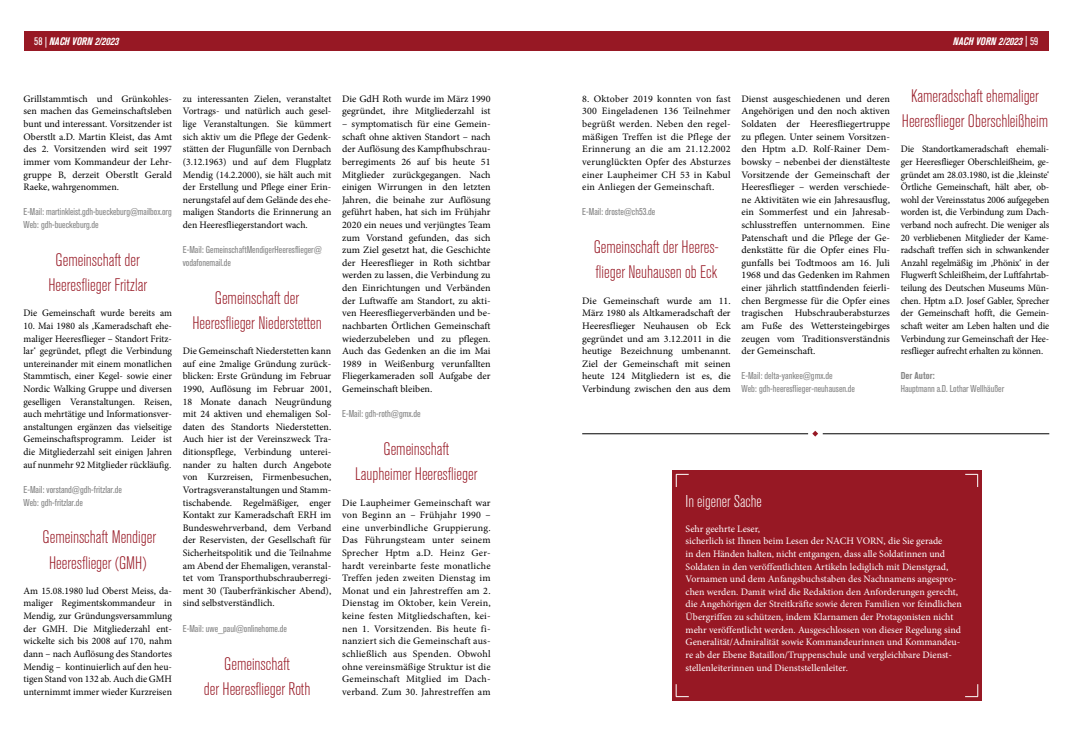
<style>
.page{position:relative;width:1072px;height:755px;background:#fff}
.page>*{position:absolute;margin:0;border:0;box-sizing:border-box;transform-origin:0 0}
.t1{font:300 condensed 18px/25.2px "Akzidenz Grotesk BQ";color:#971824;text-align:center}
.t2{font:300 condensed 17px "Akzidenz Grotesk BQ";color:#fff}
.t3{font:italic 700 condensed 10.8px "Akzidenz Grotesk BQ";color:#fff}
.t4{font:9.9px/12.6px "Minion Pro";color:#000;text-align:justify}
.t5{font:9.9px/12.6px "Minion Pro";color:#fff}
.t6{font:9.9px/12.6px "Minion Pro";color:#000;text-align:justify;scale:.96 1}
.t7{font:condensed 9.9px/12.6px "Akzidenz Grotesk BQ";color:#878787}
.t8{font:700 condensed 9.9px "Akzidenz Grotesk BQ";color:#878787}
.s1{font-weight:400;font-style:normal}
</style>
<div class="page">
<div style="left:24px;top:31px;width:1025px;height:20px;background:#971824"></div>
<hr style="left:582px;top:433px;width:226px;height:1px;background:#000">
<hr style="left:822px;top:433px;width:227px;height:1px;background:#000">
<svg style="left:812px;top:430px;width:6px;height:6px"></svg>
<div style="left:672px;top:469px;width:309px;height:231px;background:#971824"></div>
<svg style="left:676px;top:684px;width:12px;height:13px"></svg>
<svg style="left:965px;top:684px;width:13px;height:13px"></svg>
<svg style="left:676px;top:474px;width:12px;height:12px"></svg>
<svg style="left:965px;top:474px;width:13px;height:12px"></svg>
<p class="t3" style="left:965px;top:35px;width:74px">Nach Vorn 2020 <span class="s1">| 59</span></p>
<p class="t3" style="left:34px;top:35px;width:86px"><span class="s1">58 |</span> NACH VORN 2/2023</p>
<p class="t3" style="left:953px;top:35px;width:71px">NACH VORN 2/ 3</p>
<p class="t4" style="left:24px;top:92px;width:150px">Grillstammtisch und Grünkohles&shy;sen machen das Gemeinschaftsleben bunt und interessant. Vorsitzender ist Oberstlt a.D. Martin Kleist, das Amt des 2. Vorsitzenden wird seit 1997 immer vom Kommandeur der Lehr&shy;gruppe B, derzeit Oberstlt Gerald Raeke, wahrgenommen.</p>
<p class="t7" style="left:24px;top:206px;width:150px">E-Mail: martinkleist.gdh-bueckeburg@mailbox.org<br>Web: gdh-bueckeburg.de</p>
<h1 class="t1" style="left:48px;top:247px;width:100px">Gemeinschaft der<br>Heeresflieger Fritzlar</h1>
<p class="t4" style="left:24px;top:306px;width:150px">Die Gemeinschaft wurde bereits am</p>
<p class="t4" style="left:24px;top:319px;width:150px">10. Mai 1980 als ‚Kameradschaft ehe&shy;maliger Heeresflieger – Standort Fritz&shy;lar‘ gegründet, pflegt die Verbindung untereinander mit einem monatlichen Stammtisch, einer Kegel- sowie einer Nordic Walking Gruppe und diversen geselligen Veranstaltungen. Reisen, auch mehrtätige und Informationsver&shy;anstaltungen ergänzen das vielseitige Gemeinschaftsprogramm. Leider ist die Mitgliederzahl seit einigen Jahren auf nunmehr 92 Mitglieder rückläufig.</p>
<p class="t7" style="left:24px;top:483px;width:100px">E-Mail: vorstand@gdh-fritzlar.de<br>Web: gdh-fritzlar.de</p>
<h1 class="t1" style="left:43px;top:524px;width:115px">Gemeinschaft Mendiger<br>Heeresflieger (GMH)</h1>
<p class="t4" style="left:24px;top:584px;width:150px">Am 15.08.1980 lud Oberst Meiss, da&shy;maliger Regimentskommandeur in Mendig, zur Gründungsversammlung der GMH. Die Mitgliederzahl ent&shy;wickelte sich bis 2008 auf 170, nahm dann – nach Auflösung des Standortes Mendig – kontinuierlich auf den heu&shy;tigen Stand von 132 ab. Auch die GMH unternimmt immer wieder Kurzreisen</p>
<p class="t4" style="left:183px;top:92px;width:150px">zu interessanten Zielen, veranstaltet Vortrags- und natürlich auch gesel&shy;lige Veranstaltungen. Sie kümmert sich aktiv um die Pflege der Gedenk&shy;stätten der Flugunfälle von Dernbach (3.12.1963) und auf dem Flugplatz Mendig (14.2.2000), sie hält auch mit der Erstellung und Pflege einer Erin&shy;nerungstafel auf dem Gelände des ehe&shy;maligen Standorts die Erinnerung an den Heeresfliegerstandort wach.</p>
<p class="t7" style="left:183px;top:243px;width:140px">E-Mail: GemeinschaftMendigerHeeresflieger@ vodafonemail.de</p>
<h1 class="t1" style="left:192px;top:285px;width:131px">Gemeinschaft der<br>Heeresflieger Niederstetten</h1>
<p class="t4" style="left:183px;top:344px;width:150px">Die Gemeinschaft Niederstetten kann auf eine 2malige Gründung zurück&shy;blicken: Erste Gründung im Februar 1990, Auflösung im Februar 2001, 18 Monate danach Neugründung mit 24 aktiven und ehemaligen Sol&shy;daten des Standorts Niederstetten.<br>Auch hier ist der Vereinszweck Tra&shy;ditionspflege, Verbindung unterei&shy;nander zu halten durch Angebote von Kurzreisen, Firmenbesuchen, Vortragsveranstaltungen und Stamm&shy;tischabende. Regelmäßiger, enger Kontakt zur Kameradschaft ERH im Bundeswehrverband, dem Verband der Reservisten, der Gesellschaft für Sicherheitspolitik und die Teilnahme am Abend der Ehemaligen, veranstal&shy;tet vom Transporthubschrauberregi&shy;ment 30 (Tauberfränkischer Abend), sind selbstverständlich.</p>
<p class="t7" style="left:183px;top:621px;width:106px">E-Mail: uwe_paul@onlinehome.de</p>
<h1 class="t1" style="left:204px;top:650px;width:108px">Gemeinschaft<br>der Heeresflieger Roth</h1>
<p class="t4" style="left:342px;top:92px;width:150px">Die GdH Roth wurde im März 1990 gegründet, ihre Mitgliederzahl ist</p>
<p class="t4" style="left:342px;top:117px;width:150px">– symptomatisch für eine Gemein&shy;schaft ohne aktiven Standort – nach der Auflösung des Kampfhubschrau&shy;berregiments 26 auf bis heute 51<br>Mitglieder zurückgegangen. Nach einigen Wirrungen in den letzten Jahren, die beinahe zur Auflösung geführt haben, hat sich im Frühjahr 2020 ein neues und verjüngtes Team zum Vorstand gefunden, das sich zum Ziel gesetzt hat, die Geschichte der Heeresflieger in Roth sichtbar werden zu lassen, die Verbindung zu den Einrichtungen und Verbänden der Luftwaffe am Standort, zu akti&shy;ven Heeresfliegerverbänden und be&shy;nachbarten Örtlichen Gemeinschaft wiederzubeleben und zu pflegen.<br>Auch das Gedenken an die im Mai 1989 in Weißenburg verunfallten Fliegerkameraden soll Aufgabe der Gemeinschaft bleiben.</p>
<p class="t7" style="left:342px;top:407px;width:80px">E-Mail: gdh-roth@gmx.de</p>
<h1 class="t1" style="left:355px;top:436px;width:124px">Gemeinschaft<br>Laupheimer Heeresflieger</h1>
<p class="t4" style="left:342px;top:495px;width:150px">Die Laupheimer Gemeinschaft war von Beginn an – Frühjahr 1990 – eine unverbindliche Gruppierung.<br>Das Führungsteam unter seinem Sprecher Hptm a.D. Heinz Ger&shy;hardt vereinbarte feste monatliche Treffen jeden zweiten Dienstag im Monat und ein Jahrestreffen am 2.<br>Dienstag im Oktober, kein Verein, keine festen Mitgliedschaften, kei&shy;nen 1. Vorsitzenden. Bis heute fi&shy;nanziert sich die Gemeinschaft aus&shy;schließlich aus Spenden. Obwohl ohne vereinsmäßige Struktur ist die Gemeinschaft Mitglied im Dach&shy;verband. Zum 30. Jahrestreffen am</p>
<p class="t4" style="left:582px;top:92px;width:150px">8. Oktober 2019 konnten von fast 300 Eingeladenen 136 Teilnehmer begrüßt werden. Neben den regel&shy;mäßigen Treffen ist die Pflege der Erinnerung an die am 21.12.2002 verunglückten Opfer des Absturzes einer Laupheimer CH 53 in Kabul ein Anliegen der Gemeinschaft.</p>
<p class="t7" style="left:582px;top:206px;width:75px">E-Mail: droste@ch53.de</p>
<h1 class="t1" style="left:594px;top:235px;width:127px;text-align:left">Gemeinschaft der Heeres&shy;flieger Neuhausen ob Eck</h1>
<p class="t4" style="left:582px;top:294px;width:150px">Die Gemeinschaft wurde am 11.<br>März 1980 als Altkameradschaft der Heeresflieger Neuhausen ob Eck gegründet und am 3.12.2011 in die heutige Bezeichnung umbenannt.<br>Ziel der Gemeinschaft mit seinen heute 124 Mitgliedern ist es, die Verbindung zwischen den aus dem</p>
<p class="t4" style="left:741px;top:92px;width:150px">Dienst ausgeschiedenen und deren Angehörigen und den noch aktiven Soldaten der Heeresfliegertruppe zu pflegen. Unter seinem Vorsitzen&shy;den Hptm a.D. Rolf-Rainer Dem&shy;bowsky – nebenbei der dienstälteste Vorsitzende der Gemeinschaft der Heeresflieger – werden verschiede&shy;ne Aktivitäten wie ein Jahresausflug, ein Sommerfest und ein Jahresab&shy;schlusstreffen unternommen. Eine Patenschaft und die Pflege der Ge&shy;denkstätte für die Opfer eines Flu&shy;gunfalls bei Todtmoos am 16. Juli 1968 und das Gedenken im Rahmen einer jährlich stattfindenden feierli&shy;chen Bergmesse für die Opfer eines tragischen Hubschrauberabsturzes am Fuße des Wettersteingebirges zeugen vom Traditionsverständnis der Gemeinschaft.</p>
<p class="t7" style="left:741px;top:369px;width:115px">E-Mail: delta-yankee@gmx.de<br>Web: gdh-heeresflieger-neuhausen.de</p>
<h1 class="t1" style="left:901px;top:83px;width:148px">Kameradschaft ehemaliger<br>Heeresflieger Oberschleißheim</h1>
<p class="t6" style="left:900px;top:143px;width:156px">Die Standortkameradschaft ehemali&shy;ger Heeresflieger Oberschleißheim, ge&shy;gründet am 28.03.1980, ist die ‚kleinste‘ Örtliche Gemeinschaft, hält aber, ob&shy;wohl der Vereinsstatus 2006 aufgegeben worden ist, die Verbindung zum Dach&shy;verband noch aufrecht. Die weniger als 20 verbliebenen Mitglieder der Kame&shy;radschaft treffen sich in schwankender Anzahl regelmäßig im ‚Phönix‘ in der Flugwerft Schleißheim, der Luftfahrtab&shy;teilung des Deutschen Museums Mün&shy;chen. Hptm a.D. Josef Gabler, Sprecher der Gemeinschaft hofft, die Gemein&shy;schaft weiter am Leben halten und die Verbindung zur Gemeinschaft der Hee&shy;resflieger aufrecht erhalten zu können.</p>
<p class="t8" style="left:900px;top:370px;width:36px">Der Autor:</p>
<p class="t7" style="left:900px;top:382px;width:105px">Hauptmann a.D. Lothar Wellhäußer</p>
<h2 class="t2" style="left:685px;top:491px;width:78px">In eigener Sache</h2>
<p class="t5" style="left:685px;top:522px;width:278px">Sehr geehrte Leser,<br>sicherlich ist Ihnen beim Lesen der NACH VORN, die Sie gerade<br>in den Händen halten, nicht entgangen, dass alle Soldatinnen und Soldaten in den veröffentlichten Artikeln lediglich mit Dienstgrad, Vornamen und dem Anfangsbuchstaben des Nachnamens angespro&shy;chen werden. Damit wird die Redaktion den Anforderungen gerecht, die Angehörigen der Streitkräfte sowie deren Familien vor feindlichen Übergriffen zu schützen, indem Klarnamen der Protagonisten nicht mehr veröffentlicht werden. Ausgeschlossen von dieser Regelung sind Generalität/Admiralität sowie Kommandeurinnen und Kommandeu&shy;re ab der Ebene Bataillon/Truppenschule und vergleichbare Dienst&shy;stellenleiterinnen und Dienststellenleiter.</p>
</div>
